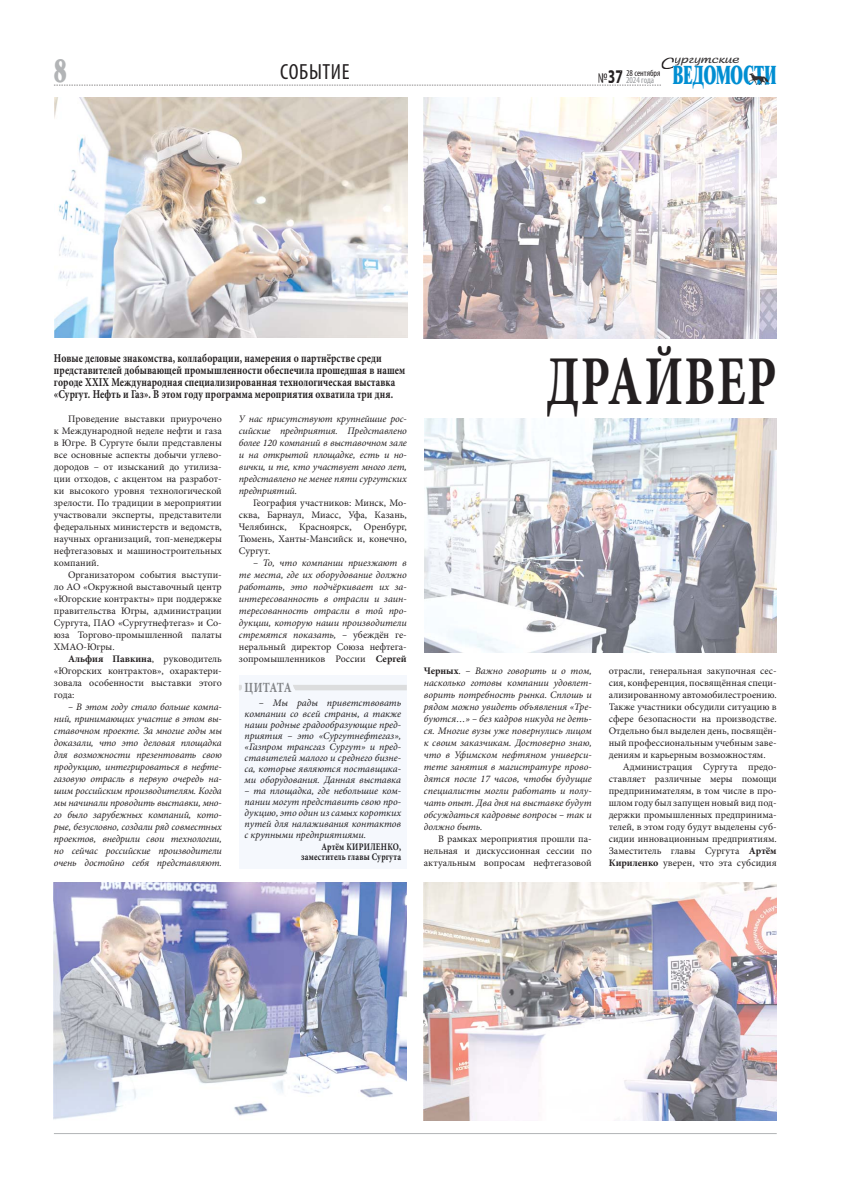
<style>
.page{position:relative;width:842px;height:1191px;background:#fff}
.page>*{position:absolute;margin:0;border:0;box-sizing:border-box;transform-origin:0 0}
.t1{font:700 70px "Minion Pro";letter-spacing:.03em;color:#231f20;scale:.7 1}
.t2{font:32px "Newton XC";color:#b2b4b6;scale:.7 1}
.t3{font:25.9px "Newton XC";letter-spacing:-.01em;color:#008ed2;scale:.57 1}
.t4{font:condensed 22px "Myriad Pro";letter-spacing:.03em;color:#231f20}
.t5{font:700 14px "Minion Pro";letter-spacing:-.04em;color:#808285;scale:.8 1}
.t6{font:12.8px "Arbat";color:#231f20}
.t7{font:700 12px/12px "Minion Pro";letter-spacing:.01em;color:#231f20;scale:.8 1}
.t8{font:10px/12px "Minion Pro";color:#231f20;text-align:justify}
.t9{font:italic 10px/12px "Minion Pro";letter-spacing:-.01em;color:#231f20;text-align:justify}
.t10{font:italic 10px/11px "Minion Pro";color:#201e20;text-align:justify}
.t11{font:700 10px/10px "Minion Pro";letter-spacing:.025em;color:#201e20;text-align:right;scale:.8 1}
.t12{font:condensed 9px/7px "Myriad Pro";color:#231f20}
.s1{font-size:16px}
.s2{font-size:14.6px}
.s3{font-weight:700;font-stretch:normal;font-size:19.4px}
.s4{color:#fff}
.s5{font-weight:700}
.s6{font-style:normal}
.s7{font-weight:700;font-style:normal}
</style>
<div class="page">
<hr style="left:54px;top:1133px;width:723px;height:1px;background:#b2b4b6">
<svg style="left:675px;top:58px;width:64px;height:8px"></svg>
<img style="left:749px;top:73px;width:20px;height:12px">
<svg style="left:54px;top:84px;width:607px;height:2px"></svg>
<div style="left:239px;top:676px;width:168px;height:193px;background:#f5f8fd"></div>
<div style="left:239px;top:685px;width:168px;height:5px;background:#dcddde"></div>
<svg style="left:241px;top:685px;width:54px;height:5px"></svg>
<img style="left:55px;top:97px;width:353px;height:241px">
<img style="left:424px;top:883px;width:353px;height:238px">
<img style="left:54px;top:883px;width:353px;height:237px">
<img style="left:424px;top:418px;width:352px;height:234px">
<img style="left:424px;top:97px;width:353px;height:241px">
<h2 class="t2" style="left:54px;top:60px;width:20px">8</h2>
<h3 class="t4" style="left:280px;top:64px;width:71px">СОБЫТИЕ</h3>
<p class="t6" style="left:661px;top:52px;width:80px"><span class="s1">q</span>3!г32“*,е</p>
<h3 class="t3" style="left:672px;top:66px;width:184px">ВЕДОМОСТИ</h3>
<p class="t12" style="left:626px;top:70px;width:36px;text-indent:-28px"><span class="s2">№</span><span class="s3">37</span> 28 сентября<br><span class="s4">2024 года</span></p>
<p class="t7" style="left:54px;top:354px;width:441px">Новые деловые знакомства, коллаборации, намерения о партнёрстве среди представителей добывающей промышленности обеспечила прошедшая в нашем городе XXIX Международная специализированная технологическая выставка «Сургут. Нефть и Газ». В этом году программа мероприятия охватила три дня.</p>
<p class="t8" style="left:54px;top:414px;width:169px;text-indent:14px">Проведение выставки приурочено к Международной неделе нефти и газа в Югре. В Сургуте были представлены все основные аспекты добычи углево&shy;дородов – от изысканий до утилиза&shy;ции отходов, с акцентом на разработ&shy;ки высокого уровня технологической зрелости. По традиции в мероприятии участвовали эксперты, представители федеральных министерств и ведомств, научных организаций, топ-менеджеры нефтегазовых и машиностроительных компаний.</p>
<p class="t8" style="left:54px;top:570px;width:169px;text-indent:14px">Организатором события выступи&shy;ло АО «Окружной выставочный центр «Югорские контракты» при поддержке правительства Югры, администрации Сургута, ПАО «Сургутнефтегаз» и Со&shy;юза Торгово-промышленной палаты ХМАО-Югры.</p>
<p class="t8" style="left:54px;top:654px;width:169px;text-indent:14px"><span class="s5">Альфия Павкина</span>, руководитель «Югорских контрактов», охарактери&shy;зовала особенности выставки этого года:</p>
<p class="t9" style="left:54px;top:702px;width:169px;text-indent:14px">– В этом году стало больше компа&shy;ний, принимающих участие в этом вы&shy;ставочном проекте. За многие годы мы доказали, что это деловая площадка для возможности презентовать свою продукцию, интегрироваться в нефте&shy;газовую отрасль в первую очередь на&shy;шим российским производителям. Когда мы начинали проводить выставки, мно&shy;го было зарубежных компаний, кото&shy;рые, безусловно, создали ряд совместных проектов, внедрили свои технологии, но сейчас российские производители очень достойно себя представляют.</p>
<p class="t9" style="left:239px;top:414px;width:169px">У нас присутствуют крупнейшие рос&shy;сийские предприятия. Представлено более 120 компаний в выставочном зале и на открытой площадке, есть и но&shy;вички, и те, кто участвует много лет, представлено не менее пяти сургутских предприятий.</p>
<p class="t8" style="left:239px;top:498px;width:169px;text-indent:14px">География участников: Минск, Мо&shy;сква, Барнаул, Миасс, Уфа, Казань, Челябинск, Красноярск, Оренбург, Тюмень, Ханты-Мансийск и, конечно, Сургут.</p>
<p class="t9" style="left:239px;top:558px;width:169px;text-indent:14px">– То, что компании приезжают в те места, где их оборудование должно работать, это подчёркивает их за&shy;интересованность в отрасли и заин&shy;тересованность отрасли в той про&shy;дукции, которую наши производители стремятся показать, – <span class="s6">убеждён ге&shy;неральный директор Союза нефтега&shy;зопромышленников России</span> <span class="s7">Сергей</span></p>
<h3 class="t5" style="left:245px;top:682px;width:60px">ЦИТАТА</h3>
<p class="t10" style="left:245px;top:698px;width:158px;text-indent:14px">– Мы рады приветствовать компании со всей страны, а также наши родные градообразующие пред&shy;приятия – это «Сургутнефтегаз», «Газпром трансгаз Сургут» и пред&shy;ставителей малого и среднего бизне&shy;са, которые являются поставщика&shy;ми оборудования. Данная выставка</p>
<p class="t10" style="left:245px;top:786px;width:158px">– та площадка, где небольшие ком&shy;пании могут представить свою про&shy;дукцию, это один из самых коротких путей для налаживания контактов с крупными предприятиями.</p>
<p class="t11" style="left:301px;top:843px;width:127px">Артём КИРИЛЕНКО, заместитель главы Сургута</p>
<h1 class="t1" style="left:546px;top:354px;width:331px">ДРАЙВЕР</h1>
<p class="t9" style="left:424px;top:666px;width:169px"><span class="s7">Черных</span><span class="s6">.</span> – Важно говорить и о том, насколько готовы компании удовлет&shy;ворить потребность рынка. Сплошь и рядом можно увидеть объявления «Тре&shy;буются…» – без кадров никуда не деть&shy;ся. Многие вузы уже повернулись лицом к своим заказчикам. Достоверно знаю, что в Уфимском нефтяном универси&shy;тете занятия в магистратуре прово&shy;дятся после 17 часов, чтобы будущие специалисты могли работать и полу&shy;чать опыт. Два дня на выставке будут обсуждаться кадровые вопросы – так и должно быть.</p>
<p class="t8" style="left:424px;top:834px;width:169px;text-indent:14px">В рамках мероприятия прошли па&shy;нельная и дискуссионная сессии по актуальным вопросам нефтегазовой</p>
<p class="t8" style="left:609px;top:666px;width:169px">отрасли, генеральная закупочная сес&shy;сия, конференция, посвящённая специ&shy;ализированному автомобилестроению.<br>Также участники обсудили ситуацию в сфере безопасности на производстве.<br>Отдельно был выделен день, посвящён&shy;ный профессиональным учебным заве&shy;дениям и карьерным возможностям.</p>
<p class="t8" style="left:609px;top:762px;width:169px;text-indent:14px">Администрация Сургута предо&shy;ставляет различные меры помощи предпринимателям, в том числе в про&shy;шлом году был запущен новый вид под&shy;держки промышленных предпринима&shy;телей, в этом году будут выделены суб&shy;сидии инновационным предприятиям.<br>Заместитель главы Сургута <span class="s5">Артём Кириленко</span> уверен, что эта субсидия</p>
</div>
